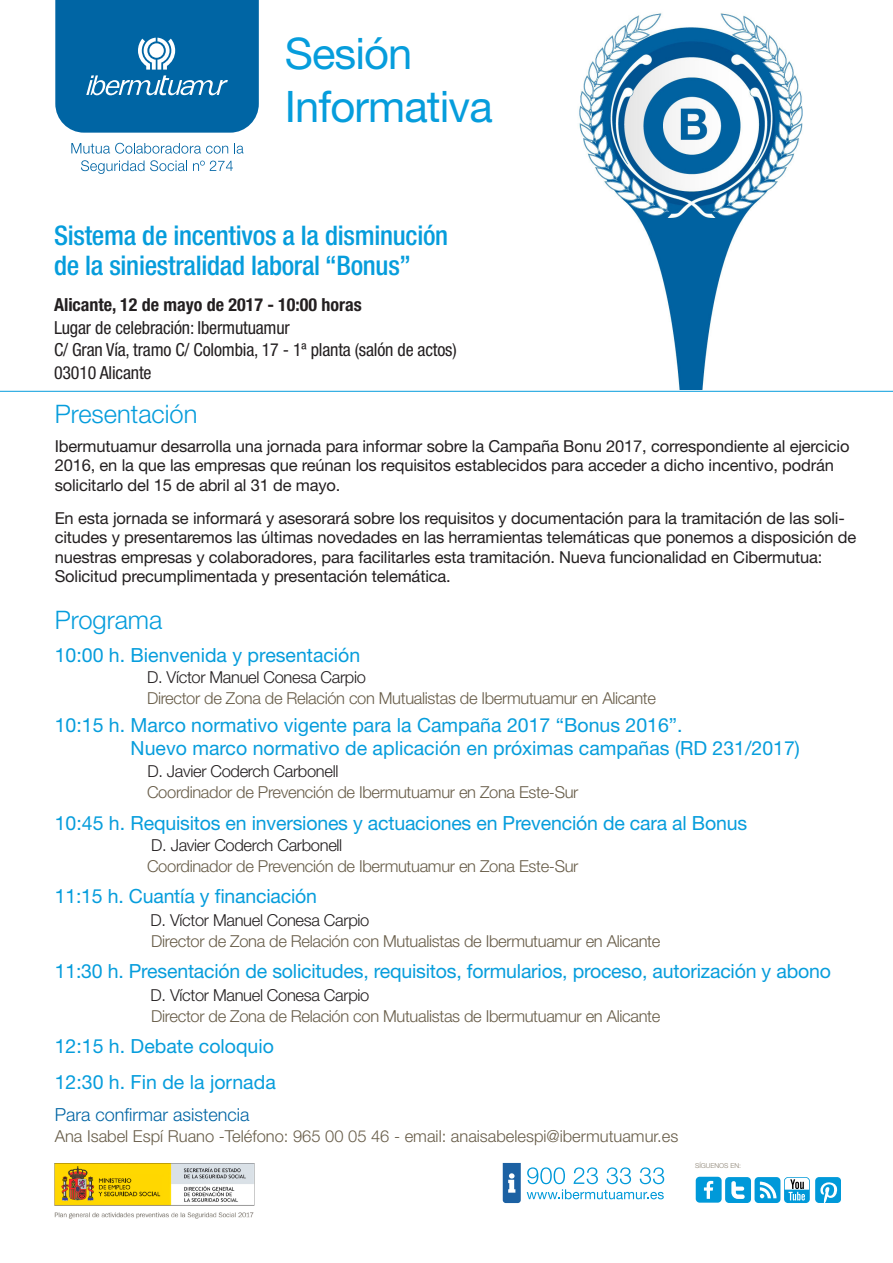
<style>
.page{position:relative;width:893px;height:1263px;background:#fff}
.page>*{position:absolute;margin:0;border:0;box-sizing:border-box;transform-origin:0 0}
.t1{font:43.5px "Helvetica Neue LT Std";letter-spacing:-.02em;color:#069ddc}
.t2{font:500 condensed 27px "Helvetica Neue LT Std";letter-spacing:-.01em;color:#069ddc}
.t3{font:300 25.5px "Helvetica Neue LT Std";color:#069ddc}
.t4{font:19.5px "Helvetica Neue LT Std";letter-spacing:-.01em;color:#069ddc}
.t5{font:condensed 18px "Helvetica Neue LT Std";letter-spacing:-.01em;color:#231f20}
.t6{font:700 condensed 18px "Helvetica Neue LT Std";color:#231f20}
.t7{font:300 18px "Helvetica Neue LT Std";color:#0065a4}
.t8{font:16.5px/19.5px "Helvetica Neue LT Std";letter-spacing:-.01em;color:#231f20}
.t9{font:300 16.5px "Helvetica Neue LT Std";letter-spacing:-.02em;color:#685d49}
.t10{font:300 16.5px "Helvetica Neue LT Std";letter-spacing:-.02em;color:#231f20}
.t11{font:300 16.5px "Helvetica Neue LT Std";color:#685d49}
.t12{font:300 6.75px "Helvetica Neue LT Std";color:#887f6f}
</style>
<div class="page">
<svg style="left:55px;top:0;width:204px;height:133px;background:#1471ab"></svg>
<svg style="left:71px;top:143px;width:157px;height:11px"></svg>
<svg style="left:234px;top:143px;width:10px;height:11px"></svg>
<svg style="left:81px;top:160px;width:63px;height:14px"></svg>
<svg style="left:150px;top:160px;width:37px;height:11px"></svg>
<svg style="left:193px;top:161px;width:40px;height:10px"></svg>
<svg style="left:503px;top:1163px;width:18px;height:40px"></svg>
<svg style="left:527px;top:1167px;width:137px;height:32px"></svg>
<div style="left:696px;top:1177px;width:26px;height:26px;background:#0099d9;border-radius:4px"></div>
<svg style="left:704px;top:1181px;width:9px;height:18px"></svg>
<div style="left:725px;top:1177px;width:26px;height:26px;background:#0099d9;border-radius:4px"></div>
<div style="left:754px;top:1177px;width:26px;height:26px;background:#0099d9;border-radius:4px"></div>
<svg style="left:760px;top:1181px;width:16px;height:17px"></svg>
<svg style="left:731px;top:1181px;width:14px;height:18px"></svg>
<svg style="left:784px;top:1177px;width:56px;height:26px"></svg>
<hr style="left:0;top:391px;width:893px;height:1px;background:#069ddc">
<img style="left:54px;top:1163px;width:201px;height:56px">
<img style="left:579px;top:13px;width:224px;height:376px">
<p class="t1" style="left:285px;top:28px;width:129px">Sesión</p>
<p class="t1" style="left:285px;top:80px;width:210px">Informativa</p>
<p class="t2" style="left:54px;top:220px;width:396px">Sistema de incentivos a la disminución</p>
<p class="t2" style="left:54px;top:250px;width:359px">de la siniestralidad laboral “Bonus”</p>
<p class="t6" style="left:54px;top:294px;width:309px">Alicante, 12 de mayo de 2017 - 10:00 horas</p>
<p class="t5" style="left:54px;top:317px;width:237px">Lugar de celebración: Ibermutuamur</p>
<p class="t5" style="left:54px;top:340px;width:404px">C/ Gran Vía, tramo C/ Colombia, 17 - 1ª planta (salón de actos)</p>
<p class="t5" style="left:54px;top:362px;width:99px">03010 Alicante</p>
<p class="t3" style="left:55px;top:398px;width:144px">Presentación</p>
<p class="t8" style="left:55px;top:436px;width:796px">Ibermutuamur desarrolla una jornada para informar sobre la Campaña Bonu 2017, correspondiente al ejercicio<br>2016, en la que las empresas que reúnan los requisitos establecidos para acceder a dicho incentivo, podrán solicitarlo del 15 de abril al 31 de mayo.</p>
<p class="t8" style="left:55px;top:508px;width:803px">En esta jornada se informará y asesorará sobre los requisitos y documentación para la tramitación de las soli&shy;citudes y presentaremos las últimas novedades en las herramientas telemáticas que ponemos a disposición de nuestras empresas y colaboradores, para facilitarles esta tramitación. Nueva funcionalidad en Cibermutua:</p>
<p class="t8" style="left:55px;top:566px;width:398px">Solicitud precumplimentada y presentación telemática.</p>
<p class="t3" style="left:55px;top:604px;width:109px">Programa</p>
<p class="t4" style="left:55px;top:643px;width:307px">10:00 h. Bienvenida y presentación</p>
<p class="t10" style="left:147px;top:667px;width:220px">D. Víctor Manuel Conesa Carpio</p>
<p class="t9" style="left:147px;top:688px;width:510px">Director de Zona de Relación con Mutualistas de Ibermutuamur en Alicante</p>
<p class="t4" style="left:55px;top:713px;width:629px">10:15 h. Marco normativo vigente para la Campaña 2017 “Bonus 2016”.</p>
<p class="t4" style="left:131px;top:736px;width:671px">Nuevo marco normativo de aplicación en próximas campañas (RD 231/2017)</p>
<p class="t10" style="left:147px;top:761px;width:193px">D. Javier Coderch Carbonell</p>
<p class="t9" style="left:147px;top:782px;width:433px">Coordinador de Prevención de Ibermutuamur en Zona Este-Sur</p>
<p class="t4" style="left:55px;top:811px;width:694px">10:45 h. Requisitos en inversiones y actuaciones en Prevención de cara al Bonus</p>
<p class="t10" style="left:151px;top:835px;width:193px">D. Javier Coderch Carbonell</p>
<p class="t9" style="left:147px;top:856px;width:433px">Coordinador de Prevención de Ibermutuamur en Zona Este-Sur</p>
<p class="t4" style="left:55px;top:884px;width:264px">11:15 h. Cuantía y financiación</p>
<p class="t10" style="left:151px;top:910px;width:220px">D. Víctor Manuel Conesa Carpio</p>
<p class="t9" style="left:151px;top:931px;width:510px">Director de Zona de Relación con Mutualistas de Ibermutuamur en Alicante</p>
<p class="t4" style="left:55px;top:959px;width:778px">11:30 h. Presentación de solicitudes, requisitos, formularios, proceso, autorización y abono</p>
<p class="t10" style="left:151px;top:985px;width:220px">D. Víctor Manuel Conesa Carpio</p>
<p class="t9" style="left:151px;top:1006px;width:510px">Director de Zona de Relación con Mutualistas de Ibermutuamur en Alicante</p>
<p class="t4" style="left:55px;top:1034px;width:221px">12:15 h. Debate coloquio</p>
<p class="t4" style="left:55px;top:1070px;width:223px">12:30 h. Fin de la jornada</p>
<p class="t7" style="left:55px;top:1103px;width:196px">Para confirmar asistencia</p>
<p class="t11" style="left:55px;top:1126px;width:625px">Ana Isabel Espí Ruano -Teléfono: 965 00 05 46 - email: anaisabelespi@ibermutuamur.es</p>
<p class="t12" style="left:695px;top:1162px;width:47px">SÍGUENOS EN:</p>
</div>
